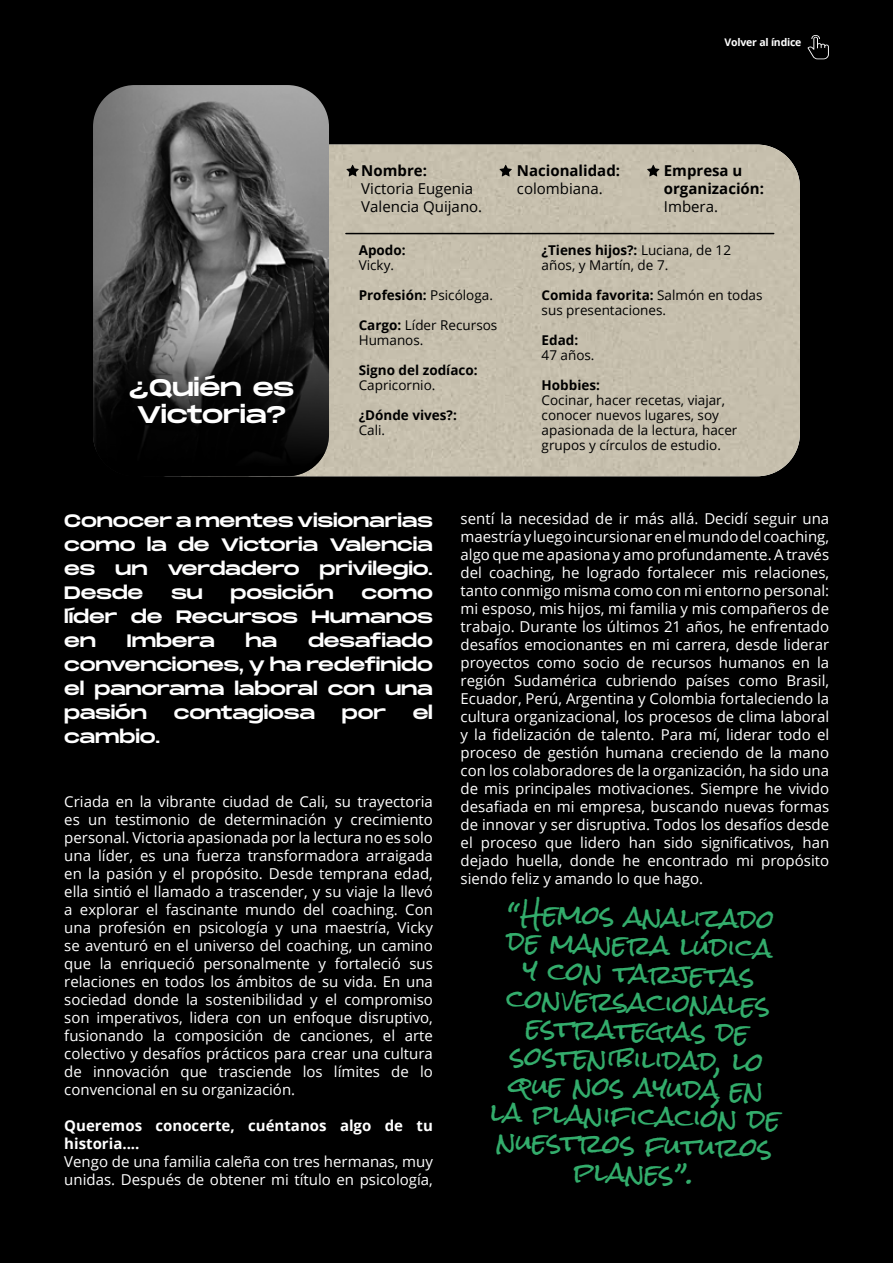
<style>
.page{position:relative;width:893px;height:1263px;background:#000}
.page>*{position:absolute;margin:0;border:0;box-sizing:border-box;transform-origin:0 0}
.t1{font:25.5px/28.5px "Rock Salt";color:#33ad6c;text-align:center}
.t2{font:25.5px "Rock Salt";color:#34ad6c}
.t3{font:24px/27px "Monument Extended";letter-spacing:-.01em;color:#fff;text-align:center}
.t4{font:18px/24px "Monument Extended";letter-spacing:-.01em;color:#fff;text-align:justify}
.t5{font:15px/18px "Open Sans";color:#fff;text-align:justify}
.t6{font:15px/18px "Open Sans";color:#000}
.t7{font:700 15px/18px "Open Sans";color:#fff}
.t8{font:700 15px/18px "Open Sans";color:#000}
.t9{font:13.5px/15px "Open Sans";color:#000}
.t10{font:700 13.5px "Open Sans";color:#000}
.t11{font:700 10.5px "Open Sans";letter-spacing:-.02em;color:#fff}
.s1{font-weight:400}
.s2{font-weight:700}
</style>
<div class="page">
<div style="left:329px;top:145px;width:471px;height:331px;background:#c6bfad"></div>
<svg style="left:93px;top:85px;width:236px;height:391px"></svg>
<svg style="left:346px;top:165px;width:13px;height:12px"></svg>
<svg style="left:499px;top:165px;width:13px;height:12px"></svg>
<svg style="left:647px;top:165px;width:12px;height:12px"></svg>
<hr style="left:346px;top:233px;width:428px;height:1px;background:#000">
<svg style="left:807px;top:35px;width:22px;height:24px"></svg>
<h2 class="t3" style="left:129px;top:373px;width:167px">¿Quién es<br>Victoria?</h2>
<p class="t11" style="left:725px;top:35px;width:78px">Volver al índice</p>
<p class="t8" style="left:361px;top:161px;width:67px">Nombre:</p>
<p class="t6" style="left:361px;top:179px;width:122px">Victoria Eugenia<br>Valencia Quijano.</p>
<p class="t10" style="left:359px;top:241px;width:48px">Apodo:</p>
<p class="t9" style="left:359px;top:258px;width:37px">Vicky.</p>
<p class="t10" style="left:359px;top:286px;width:136px">Profesión: <span class="s1">Psicóloga.</span></p>
<p class="t9" style="left:359px;top:318px;width:140px"><span class="s2">Cargo:</span> Líder Recursos<br>Humanos.</p>
<p class="t10" style="left:359px;top:361px;width:120px">Signo del zodíaco:</p>
<p class="t9" style="left:359px;top:377px;width:78px">Capricornio.</p>
<p class="t10" style="left:359px;top:406px;width:100px">¿Dónde vives?:</p>
<p class="t9" style="left:359px;top:422px;width:28px">Cali.</p>
<p class="t8" style="left:517px;top:161px;width:105px">Nacionalidad:</p>
<p class="t6" style="left:517px;top:179px;width:87px">colombiana.</p>
<p class="t8" style="left:664px;top:161px;width:102px">Empresa u organización:</p>
<p class="t6" style="left:664px;top:197px;width:56px">Imbera.</p>
<p class="t9" style="left:542px;top:243px;width:191px"><span class="s2">¿Tienes hijos?:</span> Luciana, de 12 años, y Martín, de 7.</p>
<p class="t9" style="left:542px;top:288px;width:222px"><span class="s2">Comida favorita:</span> Salmón en todas sus presentaciones.</p>
<p class="t10" style="left:542px;top:331px;width:38px">Edad:</p>
<p class="t9" style="left:542px;top:347px;width:54px">47 años.</p>
<p class="t10" style="left:542px;top:376px;width:60px">Hobbies:</p>
<p class="t9" style="left:542px;top:392px;width:197px">Cocinar, hacer recetas, viajar, conocer nuevos lugares, soy apasionada de la lectura, hacer grupos y círculos de estudio.</p>
<p class="t4" style="left:64px;top:508px;width:370px">Conocer a mentes visionarias como la de Victoria Valencia es un verdadero privilegio.<br>Desde</p>
<p class="t4" style="left:171px;top:580px;width:33px">su</p>
<p class="t4" style="left:231px;top:580px;width:105px">posición</p>
<p class="t4" style="left:64px;top:580px;width:370px;text-indent:297px">como líder de Recursos Humanos en</p>
<p class="t4" style="left:64px;top:628px;width:370px;text-indent:244px">desafiado convenciones, y ha redefinido el panorama laboral con una pasión</p>
<p class="t4" style="left:127px;top:628px;width:89px">Imbera</p>
<p class="t4" style="left:246px;top:628px;width:33px">ha</p>
<p class="t4" style="left:174px;top:700px;width:143px">contagiosa</p>
<p class="t4" style="left:342px;top:700px;width:46px">por</p>
<p class="t4" style="left:413px;top:700px;width:22px">el</p>
<p class="t4" style="left:64px;top:724px;width:97px">cambio.</p>
<p class="t5" style="left:64px;top:792px;width:370px">Criada en la vibrante ciudad de Cali, su trayectoria es un testimonio de determinación y crecimiento personal. Victoria apasionada por la lectura no es solo una líder, es una fuerza transformadora arraigada en la pasión y el propósito. Desde temprana edad, ella sintió el llamado a trascender, y su viaje la llevó a explorar el fascinante mundo del coaching. Con una profesión en psicología y una maestría, Vicky se aventuró en el universo del coaching, un camino que la enriqueció personalmente y fortaleció sus relaciones en todos los ámbitos de su vida. En una sociedad donde la sostenibilidad y el compromiso son imperativos, lidera con un enfoque disruptivo, fusionando la composición de canciones, el arte colectivo y desafíos prácticos para crear una cultura de innovación que trasciende los límites de lo convencional en su organización.</p>
<p class="t7" style="left:64px;top:1116px;width:370px">Queremos conocerte, cuéntanos algo de tu historia....</p>
<p class="t5" style="left:64px;top:1152px;width:370px">Vengo de una familia caleña con tres hermanas, muy unidas. Después de obtener mi título en psicología,</p>
<p class="t5" style="left:461px;top:509px;width:370px">sentí la necesidad de ir más allá. Decidí seguir una maestría y luego incursionar en el mundo del coaching, algo que me apasiona y amo profundamente. A través del coaching, he logrado fortalecer mis relaciones, tanto conmigo misma como con mi entorno personal: mi esposo, mis hijos, mi familia y mis compañeros de trabajo. Durante los últimos 21 años, he enfrentado desafíos emocionantes en mi carrera, desde liderar proyectos como socio de recursos humanos en la región Sudamérica cubriendo países como Brasil, Ecuador, Perú, Argentina y Colombia fortaleciendo la cultura organizacional, los procesos de clima laboral y la fidelización de talento. Para mí, liderar todo el proceso de gestión humana creciendo de la mano con los colaboradores de la organización, ha sido una de mis principales motivaciones. Siempre he vivido desafiada en mi empresa, buscando nuevas formas de innovar y ser disruptiva. Todos los desafíos desde el proceso que lidero han sido significativos, han dejado huella, donde he encontrado mi propósito siendo feliz y amando lo que hago.</p>
<h1 class="t1" style="left:507px;top:901px;width:269px;rotate:1deg">“Hemos analizado de manera lúdica y con tarjetas conversacionales estrategias de</h1>
<h1 class="t2" style="left:511px;top:1043px;width:255px;rotate:1deg">sostenibilidad, lo</h1>
<h1 class="t1" style="left:491px;top:1072px;width:291px;rotate:1deg">que nos ayuda en la planifi cación de nuestros futuros planes”.</h1>
</div>
